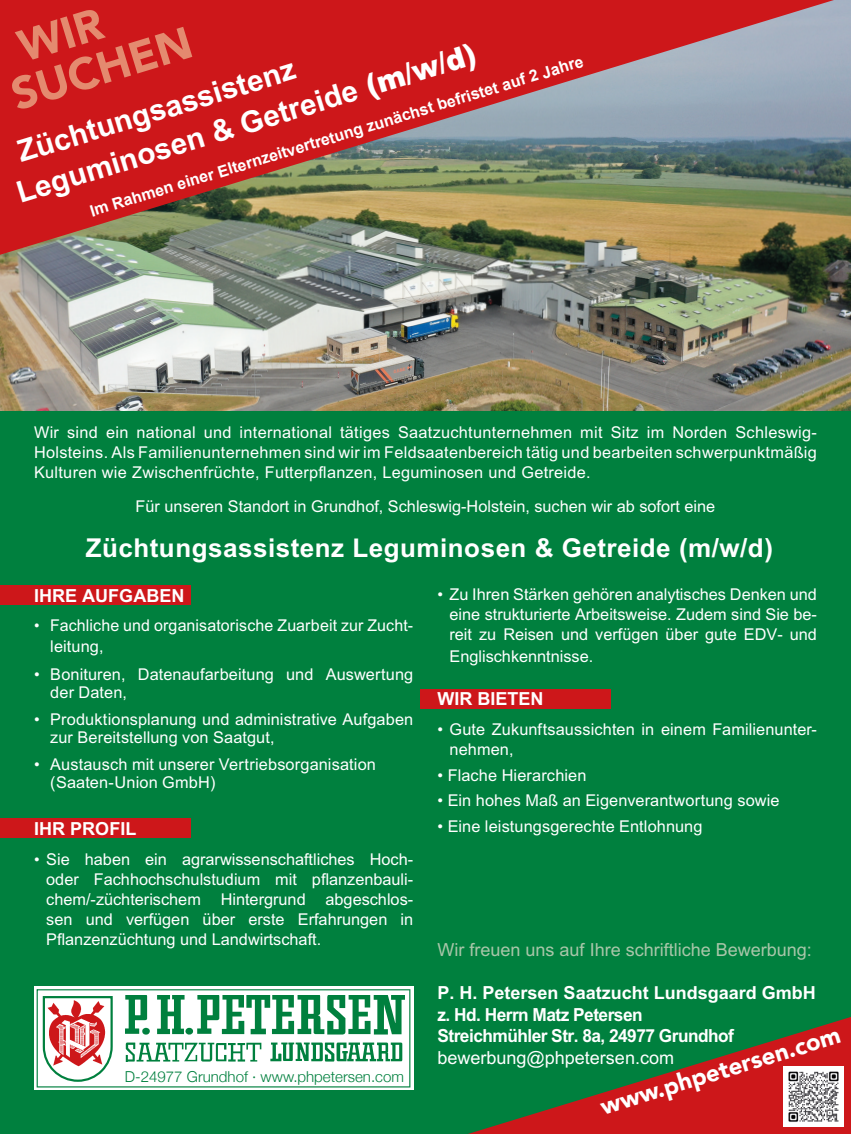
<style>
.page{position:relative;width:851px;height:1134px;background:#fff}
.page>*{position:absolute;margin:0;border:0;box-sizing:border-box;transform-origin:0 0}
.t1{font:900 44.2px/44px "Avenir";color:#e48a6f}
.t2{font:700 30px/38.4px "M Arial";color:#fff}
.t3{font:700 26px "M Arial";letter-spacing:.02em;color:#fff}
.t4{font:900 24px "Avenir";color:#fff}
.t5{font:700 18px/21.6px "M Arial";letter-spacing:-.03em;color:#fff}
.t6{font:18px "M Arial";color:#a9c6a9}
.t7{font:700 18px "M Arial";color:#fff}
.t8{font:18px "M Arial";color:#fff}
.t9{font:16.2px/20px "M Arial";letter-spacing:.005em;color:#fff}
.t10{font:700 16px "Arial";color:#fff}
.t11{font:300 15px "Helvetica Neue";color:#00803e}
.s1{font-weight:900}
.s2{font-size:16px}
</style>
<div class="page">
<img style="left:0;top:0;width:850px;height:411px">
<div style="left:0;top:411px;width:850px;height:723px;background:#00803e"></div>
<div style="left:0;top:585px;width:190px;height:20px;background:#cd171a"></div>
<div style="left:420px;top:689px;width:190px;height:19px;background:#cd171a"></div>
<div style="left:0;top:818px;width:190px;height:20px;background:#cd171a"></div>
<img style="left:0;top:0;width:833px;height:255px">
<svg style="left:0;top:0;width:696px;height:213px;background:#b63f3a"></svg>
<svg style="left:468px;top:1017px;width:382px;height:117px"></svg>
<svg style="left:34px;top:986px;width:379px;height:104px;background:#e7f2ec"></svg>
<svg style="left:37px;top:989px;width:373px;height:98px"></svg>
<img style="left:783px;top:1067px;width:60px;height:59px">
<h1 class="t1" style="left:-7px;top:31px;width:188px;text-indent:21px;rotate:-17deg">WIR<br>SUCHEN</h1>
<h2 class="t2" style="left:0;top:137px;width:480px;text-indent:13px;rotate:-17deg">Züchtungsassistenz<br>Leguminosen &amp; Getreide <span class="s1">(m/w/d)</span></h2>
<p class="t10" style="left:87px;top:201px;width:516px;rotate:-17deg">Im Rahmen einer Elternzeitvertretung zunächst befristet auf 2 Jahre</p>
<p class="t9" style="left:34px;top:423px;width:784px;text-align:justify">Wir sind ein national und international tätiges Saatzuchtunternehmen mit Sitz im Norden Schleswig-Holsteins. Als Familienunternehmen sind wir im Feldsaatenbereich tätig und bearbeiten schwerpunktmäßig Kulturen wie Zwischenfrüchte, Futterpflanzen, Leguminosen und Getreide.</p>
<p class="t9" style="left:136px;top:496px;width:581px">Für unseren Standort in Grundhof, Schleswig-Holstein, suchen wir ab sofort eine</p>
<h3 class="t3" style="left:86px;top:533px;width:688px">Züchtungsassistenz Leguminosen &amp; Getreide (m/w/d)</h3>
<p class="t7" style="left:34px;top:585px;width:151px">IHRE AUFGABEN</p>
<p class="t9" style="left:50px;top:614px;width:364px;line-height:21.6px;text-indent:-16px"><span class="s2">•</span> Fachliche und organisatorische Zuarbeit zur Zucht&shy;leitung,</p>
<p class="t9" style="left:50px;top:665px;width:364px;line-height:17.8px;text-indent:-16px">• Bonituren, Datenaufarbeitung und Auswertung der Daten,</p>
<p class="t9" style="left:50px;top:710px;width:364px;line-height:17.8px;text-indent:-16px">• Produktionsplanung und administrative Aufgaben zur Bereitstellung von Saatgut,</p>
<p class="t9" style="left:50px;top:755px;width:327px;line-height:17.8px;text-indent:-16px">• Austausch mit unserer Vertriebsorganisation (Saaten-Union GmbH)</p>
<p class="t7" style="left:34px;top:818px;width:104px">IHR PROFIL</p>
<p class="t9" style="left:46px;top:849px;width:368px;text-align:justify;text-indent:-12px"><span class="s2">•</span> Sie haben ein agrarwissenschaftliches Hoch&shy;oder Fachhochschulstudium mit pflanzenbauli&shy;chem/-züchterischem Hintergrund abgeschlos&shy;sen und verfügen über erste Erfahrungen in Pflanzenzüchtung und Landwirtschaft.</p>
<p class="t9" style="left:449px;top:584px;width:369px;text-align:justify;text-indent:-12px">• Zu Ihren Stärken gehören analytisches Denken und eine strukturierte Arbeitsweise. Zudem sind Sie be&shy;reit zu Reisen und verfügen über gute EDV- und</p>
<p class="t9" style="left:449px;top:646px;width:145px">Englischkenntnisse.</p>
<p class="t7" style="left:437px;top:688px;width:108px">WIR BIETEN</p>
<p class="t9" style="left:449px;top:719px;width:369px;text-indent:-12px">• Gute Zukunftsaussichten in einem Familienunter&shy;nehmen,</p>
<p class="t9" style="left:437px;top:765px;width:150px">• Flache Hierarchien</p>
<p class="t9" style="left:437px;top:791px;width:343px">• Ein hohes Maß an Eigenverantwortung sowie</p>
<p class="t9" style="left:437px;top:816px;width:266px">• Eine leistungsgerechte Entlohnung</p>
<p class="t6" style="left:437px;top:939px;width:376px">Wir freuen uns auf Ihre schriftliche Bewerbung:</p>
<p class="t5" style="left:437px;top:982px;width:380px">P. H. Petersen Saatzucht Lundsgaard GmbH z. Hd. Herrn Matz Petersen<br>Streichmühler Str. 8a, 24977 Grundhof</p>
<p class="t8" style="left:437px;top:1047px;width:238px">bewerbung@phpetersen.com</p>
<h3 class="t4" style="left:595px;top:1087px;width:251px;rotate:-17deg">www.phpetersen.com</h3>
<p class="t11" style="left:125px;top:1065px;width:281px">D-24977 Grundhof · www.phpetersen.com</p>
</div>
